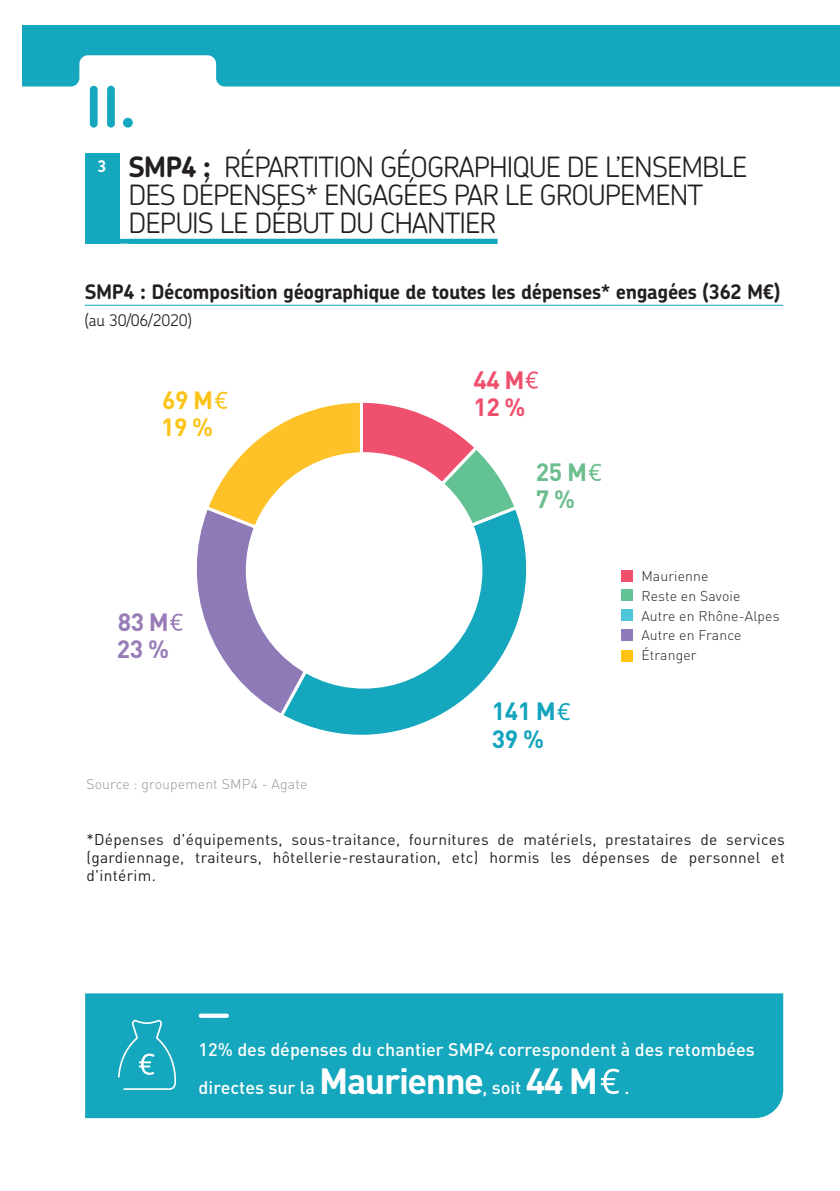
<style>
.page{position:relative;width:840px;height:1191px;background:#fff}
.page>*{position:absolute;margin:0;border:0;box-sizing:border-box;transform-origin:0 0}
.t1{font:700 56px "Chevin Pro";color:#15a7bd}
.t2{font:300 28px/28px "Chevin Pro";letter-spacing:-.035em;color:#231f20}
.t3{font:700 24.8px "DIN";color:#12a4bd}
.t4{font:700 24.8px "DIN";color:#ef4f6c}
.t5{font:700 24.8px "DIN";color:#977cb7}
.t6{font:700 24.8px "DIN";color:#fdc318}
.t7{font:700 24.8px "DIN";color:#6dbe8e}
.t8{font:700 20px "Chevin Pro";letter-spacing:-.02em;color:#231f20}
.t9{font:500 18px/38px "DIN";color:#fff}
.t10{font:300 16px "Chevin Pro";letter-spacing:-.02em;color:#231f20}
.t11{font:700 16px "Chevin Pro";color:#fff}
.t12{font:15.4px/18px "DIN";letter-spacing:.02em;color:#231f20;text-align:justify}
.t13{font:300 14px "DIN";letter-spacing:.01em;color:#231f20}
.t14{font:300 14px "DIN";letter-spacing:.01em;color:#939598}
.s1{font-weight:700}
.s2{font-weight:700;font-size:36px}
</style>
<div class="page">
<div style="left:23px;top:26px;width:816px;height:62px;background:#15a7bd"></div>
<svg style="left:22px;top:55px;width:817px;height:33px"></svg>
<div style="left:85px;top:153px;width:34px;height:91px;background:#15a7bd"></div>
<div style="left:87px;top:239px;width:409px;height:5px;background:#15a7bd"></div>
<div style="left:621px;top:570px;width:11px;height:11px;background:#ef4f6c"></div>
<div style="left:621px;top:589px;width:11px;height:12px;background:#63c294"></div>
<div style="left:621px;top:609px;width:11px;height:11px;background:#50c6d9"></div>
<div style="left:621px;top:629px;width:11px;height:11px;background:#8d7ab8"></div>
<div style="left:621px;top:650px;width:11px;height:11px;background:#fec210"></div>
<svg style="left:292px;top:719px;width:139px;height:16px"></svg>
<svg style="left:588px;top:464px;width:13px;height:17px"></svg>
<svg style="left:557px;top:703px;width:12px;height:17px"></svg>
<svg style="left:170px;top:371px;width:368px;height:348px"></svg>
<hr style="left:85px;top:305px;width:697px;height:1px;background:#15a7bd">
<div style="left:85px;top:993px;width:697px;height:125px;background:#15a7bd"></div>
<svg style="left:201px;top:1013px;width:26px;height:4px"></svg>
<svg style="left:117px;top:1018px;width:59px;height:72px;background:#2eb0c4"></svg>
<svg style="left:600px;top:1068px;width:19px;height:26px"></svg>
<p class="t1" style="left:85px;top:70px;width:52px">II.</p>
<p class="t2" style="left:128px;top:152px;width:620px"><span class="s1">SMP4 :</span> RÉPARTITION GÉOGRAPHIQUE DE L’ENSEMBLE<br>DES DÉPENSES* ENGAGÉES PAR LE GROUPEMENT<br>DEPUIS LE DÉBUT DU CHANTIER</p>
<p class="t11" style="left:97px;top:156px;width:10px">3</p>
<p class="t8" style="left:85px;top:279px;width:696px">SMP4 : Décomposition géographique de toutes les dépenses* engagées (362 M€)</p>
<p class="t10" style="left:85px;top:309px;width:108px">(au 30/06/2020)</p>
<p class="t6" style="left:162px;top:384px;width:53px">69 M</p>
<p class="t6" style="left:161px;top:411px;width:54px">19 %</p>
<p class="t5" style="left:118px;top:605px;width:53px">83 M</p>
<p class="t5" style="left:117px;top:633px;width:54px">23 %</p>
<p class="t14" style="left:86px;top:775px;width:222px">Source : groupement SMP4 - Agate</p>
<p class="t4" style="left:473px;top:363px;width:53px">44 M</p>
<p class="t4" style="left:473px;top:391px;width:54px">12 %</p>
<p class="t7" style="left:535px;top:456px;width:53px">25 M</p>
<p class="t7" style="left:535px;top:483px;width:41px">7 %</p>
<p class="t3" style="left:491px;top:695px;width:66px">141 M</p>
<p class="t3" style="left:491px;top:722px;width:54px">39 %</p>
<p class="t13" style="left:641px;top:567px;width:69px">Maurienne</p>
<p class="t13" style="left:641px;top:587px;width:100px">Reste en Savoie</p>
<p class="t13" style="left:641px;top:607px;width:140px">Autre en Rhône-Alpes</p>
<p class="t13" style="left:641px;top:626px;width:102px">Autre en France</p>
<p class="t13" style="left:641px;top:646px;width:57px">Étranger</p>
<p class="t12" style="left:86px;top:829px;width:699px">*Dépenses d'équipements, sous-traitance, fournitures de matériels, prestataires de services (gardiennage, traiteurs, hôtellerie-restauration, etc) hormis les dépenses de personnel et d'intérim.</p>
<p class="t9" style="left:198px;top:1029px;width:557px">12% des dépenses du chantier SMP4 correspondent à des retombées directes sur la <span class="s2">Maurienne</span>, soit <span class="s2">44 M</span> .</p>
</div>
